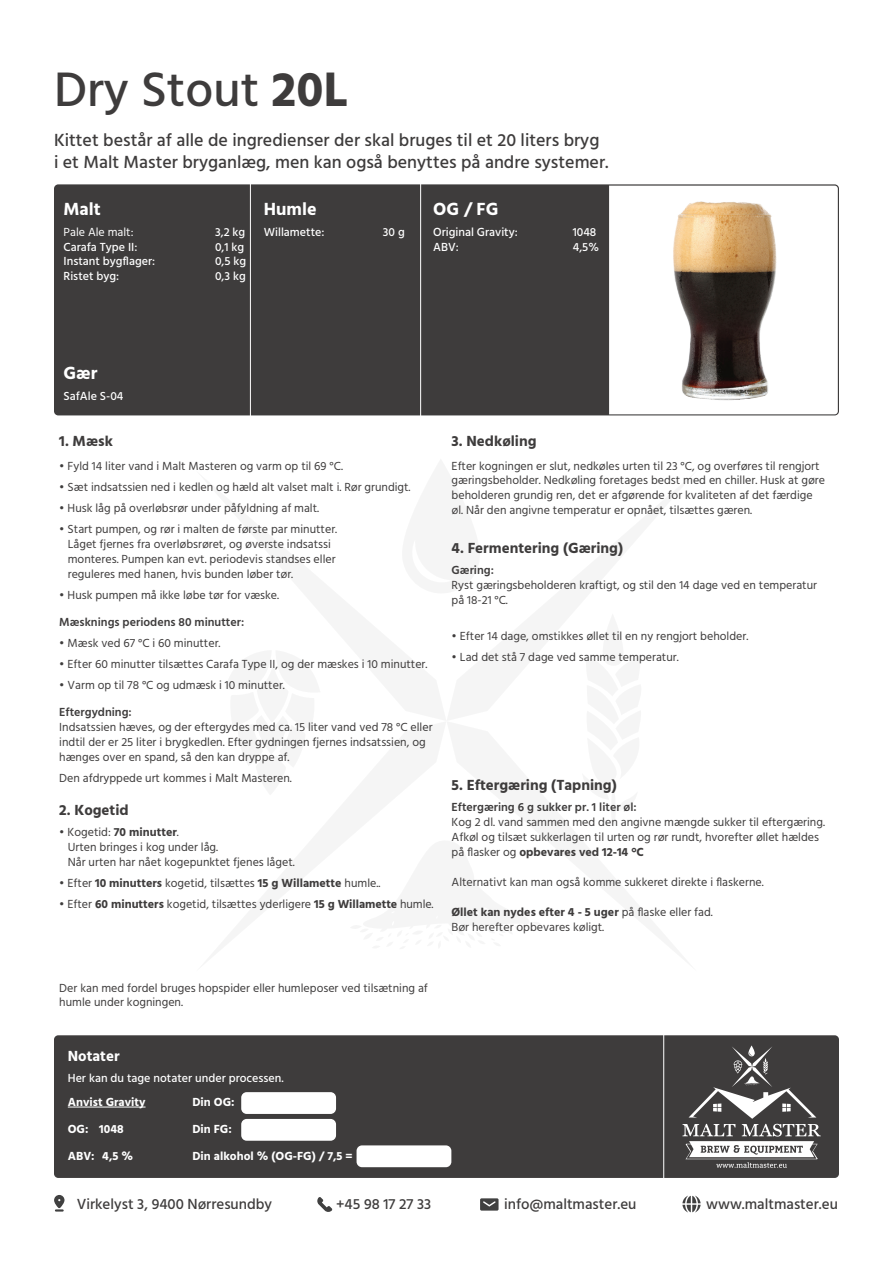
<style>
.page{position:relative;width:893px;height:1263px;background:#fff}
.page>*{position:absolute;margin:0;border:0;box-sizing:border-box;transform-origin:0 0}
.t1{font:500 49.65px "Hind";color:#3e3c3c}
.t2{font:500 18px "Hind";color:#3e3c3c}
.t3{font:700 18px "Hind";color:#fff}
.t4{font:500 15px "Hind";color:#3e3c3c}
.t5{font:700 15px "Hind";color:#3e3c3c}
.t6{font:700 15px "Hind";color:#fff}
.t7{font:12px/15px "Hind";color:#3e3c3c}
.t8{font:500 12px "Hind";color:#fff}
.t9{font:600 12px "Hind";color:#3e3c3c}
.t10{font:700 12px "Hind";color:#fff}
.t11{font:700 12px "Hind";color:#3e3c3c}
.t12{font:12px "Hind";color:#fff}
.s1{font-weight:700}
.s2{font-weight:400}
</style>
<div class="page">
<svg style="left:54px;top:1195px;width:11px;height:16px"></svg>
<svg style="left:480px;top:1198px;width:19px;height:12px"></svg>
<svg style="left:682px;top:1195px;width:19px;height:17px"></svg>
<svg style="left:317px;top:1197px;width:15px;height:15px"></svg>
<div style="left:54px;top:184px;width:785px;height:231px;background:#3e3c3c;border-radius:4px"></div>
<div style="left:609px;top:186px;width:229px;height:228px;background:#fff"></div>
<hr style="left:420px;top:183px;width:1px;height:235px;background:#fff">
<hr style="left:250px;top:183px;width:1px;height:235px;background:#fff">
<div style="left:54px;top:1035px;width:785px;height:143px;background:#3e3c3c;border-radius:4px"></div>
<hr style="left:68px;top:1107px;width:78px;height:1px;background:#fff">
<div style="left:241px;top:1092px;width:95px;height:22px;background:#fff;border-radius:5px"></div>
<div style="left:241px;top:1119px;width:95px;height:22px;background:#fff;border-radius:5px"></div>
<div style="left:357px;top:1145px;width:94px;height:22px;background:#fff;border-radius:5px"></div>
<hr style="left:663px;top:1032px;width:1px;height:146px;background:#fff">
<svg style="left:682px;top:1045px;width:139px;height:123px"></svg>
<img style="left:646px;top:197px;width:159px;height:207px">
<p class="t1" style="left:54px;top:56px;width:295px">Dry Stout <span class="s1">20L</span></p>
<p class="t2" style="left:54px;top:128px;width:547px">Kittet består af alle de ingredienser der skal bruges til et 20 liters bryg</p>
<p class="t2" style="left:54px;top:149px;width:556px">i et Malt Master bryganlæg, men kan også benyttes på andre systemer.</p>
<p class="t3" style="left:64px;top:199px;width:39px">Malt</p>
<p class="t12" style="left:64px;top:224px;width:71px">Pale Ale malt:</p>
<p class="t8" style="left:215px;top:224px;width:32px">3,2 kg</p>
<p class="t8" style="left:64px;top:239px;width:75px">Carafa Type II:</p>
<p class="t8" style="left:215px;top:239px;width:31px">0,1 kg</p>
<p class="t8" style="left:64px;top:253px;width:93px">Instant bygflager:</p>
<p class="t8" style="left:215px;top:253px;width:33px">0,5 kg</p>
<p class="t8" style="left:64px;top:267px;width:57px">Ristet byg:</p>
<p class="t8" style="left:215px;top:267px;width:32px">0,3 kg</p>
<p class="t3" style="left:264px;top:199px;width:54px">Humle</p>
<p class="t8" style="left:264px;top:224px;width:62px">Willamette:</p>
<p class="t8" style="left:383px;top:224px;width:23px">30 g</p>
<p class="t3" style="left:433px;top:199px;width:67px">OG / FG</p>
<p class="t8" style="left:433px;top:224px;width:86px">Original Gravity:</p>
<p class="t8" style="left:573px;top:224px;width:25px">1048</p>
<p class="t8" style="left:433px;top:239px;width:27px">ABV:</p>
<p class="t8" style="left:573px;top:239px;width:28px">4,5%</p>
<p class="t3" style="left:64px;top:362px;width:35px">Gær</p>
<p class="t8" style="left:64px;top:387px;width:61px">SafAle S-04</p>
<p class="t5" style="left:59px;top:432px;width:55px">1. Mæsk</p>
<p class="t7" style="left:59px;top:459px;width:285px">• Fyld 14 liter vand i Malt Masteren og varm op til 69 °C.</p>
<p class="t7" style="left:59px;top:480px;width:353px">• Sæt indsatssien ned i kedlen og hæld alt valset malt i. Rør grundigt.</p>
<p class="t7" style="left:59px;top:501px;width:261px">• Husk låg på overløbsrør under påfyldning af malt.</p>
<p class="t7" style="left:68px;top:522px;width:271px;text-indent:-9px">• Start pumpen, og rør i malten de første par minutter.<br>Låget fjernes fra overløbsrøret, og øverste indsatssi monteres. Pumpen kan evt. periodevis standses eller reguleres med hanen, hvis bunden løber tør.</p>
<p class="t7" style="left:59px;top:588px;width:221px">• Husk pumpen må ikke løbe tør for væske.</p>
<p class="t9" style="left:59px;top:613px;width:186px">Mæsknings periodens 80 minutter:</p>
<p class="t7" style="left:59px;top:636px;width:163px">• Mæsk ved 67 °C i 60 minutter.</p>
<p class="t7" style="left:59px;top:657px;width:370px">• Efter 60 minutter tilsættes Carafa Type II, og der mæskes i 10 minutter.</p>
<p class="t7" style="left:59px;top:678px;width:227px">• Varm op til 78 °C og udmæsk i 10 minutter.</p>
<p class="t9" style="left:59px;top:703px;width:74px">Eftergydning:</p>
<p class="t7" style="left:59px;top:720px;width:375px">Indsatssien hæves, og der eftergydes med ca. 15 liter vand ved 78 °C eller indtil der er 25 liter i brygkedlen. Efter gydningen fjernes indsatssien, og hænges over en spand, så den kan dryppe af.</p>
<p class="t7" style="left:59px;top:771px;width:234px">Den afdryppede urt kommes i Malt Masteren.</p>
<p class="t5" style="left:59px;top:801px;width:71px">2. Kogetid</p>
<p class="t7" style="left:59px;top:825px;width:121px">• Kogetid: <span class="s1">70 minutter</span>.</p>
<p class="t7" style="left:68px;top:840px;width:152px">Urten bringes i kog under låg.</p>
<p class="t7" style="left:68px;top:855px;width:229px">Når urten har nået kogepunktet fjenes låget.</p>
<p class="t7" style="left:59px;top:876px;width:323px">• Efter <span class="s1">10 minutters</span> kogetid, tilsættes <span class="s1">15 g Willamette</span> humle..</p>
<p class="t7" style="left:59px;top:897px;width:376px">• Efter <span class="s1">60 minutters</span> kogetid, tilsættes yderligere <span class="s1">15 g Willamette</span> humle.</p>
<p class="t5" style="left:452px;top:432px;width:86px">3. Nedkøling</p>
<p class="t7" style="left:452px;top:459px;width:375px">Efter kogningen er slut, nedkøles urten til 23 °C, og overføres til rengjort gæringsbeholder. Nedkøling foretages bedst med en chiller. Husk at gøre beholderen grundig ren, det er afgørende for kvaliteten af det færdige øl. Når den angivne temperatur er opnået, tilsættes gæren.</p>
<p class="t5" style="left:452px;top:539px;width:173px">4. Fermentering (Gæring)</p>
<p class="t9" style="left:452px;top:562px;width:44px">Gæring:</p>
<p class="t7" style="left:452px;top:578px;width:367px">Ryst gæringsbeholderen kraftigt, og stil den 14 dage ved en temperatur på 18-21 °C.</p>
<p class="t7" style="left:452px;top:629px;width:298px">• Efter 14 dage, omstikkes øllet til en ny rengjort beholder.</p>
<p class="t7" style="left:452px;top:650px;width:229px">• Lad det stå 7 dage ved samme temperatur.</p>
<p class="t5" style="left:452px;top:776px;width:167px">5. Eftergæring (Tapning)</p>
<p class="t9" style="left:452px;top:799px;width:187px">Eftergæring 6 g sukker pr. 1 liter øl:</p>
<p class="t7" style="left:452px;top:815px;width:375px">Kog 2 dl. vand sammen med den angivne mængde sukker til eftergæring.<br>Afkøl og tilsæt sukkerlagen til urten og rør rundt, hvorefter øllet hældes på flasker og <span class="s1">opbevares ved 12-14 °C</span></p>
<p class="t7" style="left:452px;top:875px;width:314px">Alternativt kan man også komme sukkeret direkte i flaskerne.</p>
<p class="t11" style="left:452px;top:905px;width:263px">Øllet kan nydes efter 4 - 5 uger <span class="s2">på flaske eller fad.</span></p>
<p class="t7" style="left:452px;top:920px;width:154px">Bør herefter opbevares køligt.</p>
<p class="t7" style="left:59px;top:981px;width:370px;line-height:14.4px">Der kan med fordel bruges hopspider eller humleposer ved tilsætning af humle under kogningen.</p>
<p class="t6" style="left:68px;top:1047px;width:53px">Notater</p>
<p class="t8" style="left:68px;top:1069px;width:217px">Her kan du tage notater under processen.</p>
<p class="t10" style="left:68px;top:1095px;width:79px">Anvist Gravity</p>
<p class="t10" style="left:68px;top:1122px;width:57px">OG: 1048</p>
<p class="t10" style="left:68px;top:1149px;width:67px">ABV: 4,5 %</p>
<p class="t10" style="left:192px;top:1095px;width:44px">Din OG:</p>
<p class="t10" style="left:192px;top:1122px;width:41px">Din FG:</p>
<p class="t10" style="left:192px;top:1149px;width:162px">Din alkohol % (OG-FG) / 7,5 =</p>
<p class="t4" style="left:77px;top:1194px;width:197px">Virkelyst 3, 9400 Nørresundby</p>
<p class="t4" style="left:336px;top:1194px;width:97px">+45 98 17 27 33</p>
<p class="t4" style="left:504px;top:1194px;width:134px">info@maltmaster.eu</p>
<p class="t4" style="left:706px;top:1194px;width:133px">www.maltmaster.eu</p>
</div>
